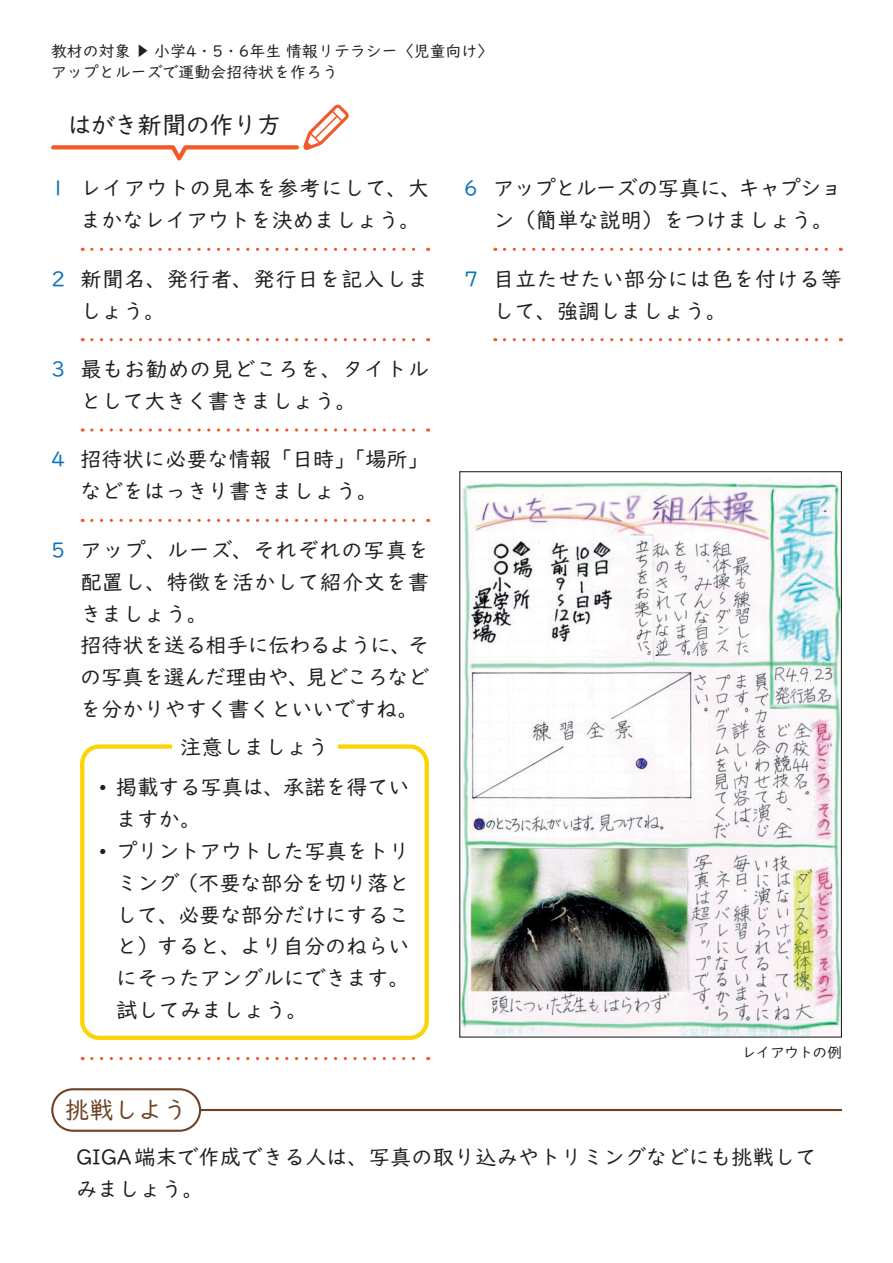
<style>
.page{position:relative;width:893px;height:1263px;background:#fff}
.page>*{position:absolute;margin:0;border:0;box-sizing:border-box;transform-origin:0 0}
.t1{font:24.45px "UD Digi Kyokasho Pro";letter-spacing:-.03em;color:#231f20}
.t2{font:24.45px "UD Digi Kyokasho Pro";color:#6e4428}
.t3{font:21.3px/32px "UD Digi Kyokasho Pro";color:#231f20}
.t4{font:21.3px/32px "UD Digi Kyokasho Pro";letter-spacing:.03em;color:#231f20}
.t5{font:21.3px/32px "UD Digi Kyokasho Pro";letter-spacing:.025em;color:#231f20}
.t6{font:21.3px/32px "UD Digi Kyokasho Pro";letter-spacing:.035em;color:#231f20}
.t7{font:21.3px "UD Digi Kyokasho Pro";color:#1074bc}
.t8{font:15.9px/21.3px "UD Digi Kyokasho Pro";color:#231f20}
.t9{font:14.85px "UD Digi Kyokasho Pro";letter-spacing:-.05em;color:#231f20}
.s1{font-size:13.8px}
</style>
<div class="page">
<img style="left:461px;top:482px;width:379px;height:553px">
<svg style="left:51px;top:104px;width:298px;height:57px"></svg>
<svg style="left:92px;top:248px;width:337px;height:3px"></svg>
<svg style="left:92px;top:338px;width:337px;height:3px"></svg>
<svg style="left:92px;top:428px;width:337px;height:4px"></svg>
<svg style="left:92px;top:519px;width:337px;height:3px"></svg>
<svg style="left:92px;top:1057px;width:337px;height:3px"></svg>
<svg style="left:504px;top:248px;width:337px;height:3px"></svg>
<svg style="left:504px;top:338px;width:337px;height:3px"></svg>
<hr style="left:200px;top:1109px;width:642px;height:2px;background:#6e4428">
<div style="left:51px;top:1088px;width:150px;height:44px;border:2px solid #6e4428;border-radius:21px"></div>
<div style="left:80px;top:744px;width:349px;height:296px;border:4px solid #fed304;border-radius:17px"></div>
<div style="left:172px;top:737px;width:165px;height:21px;background:#fff"></div>
<p class="t8" style="left:51px;top:39px;width:444px">教材の対象 <span class="s1">▶</span> 小学4・5・6年生 情報リテラシー〈児童向け〉アップとルーズで運動会招待状を作ろう</p>
<p class="t1" style="left:68px;top:104px;width:215px">はがき新聞の作り方</p>
<p class="t7" style="left:51px;top:170px;width:16px">1</p>
<p class="t7" style="left:51px;top:261px;width:16px">2</p>
<p class="t7" style="left:51px;top:351px;width:16px">3</p>
<p class="t7" style="left:51px;top:441px;width:16px">4</p>
<p class="t7" style="left:51px;top:532px;width:16px">5</p>
<p class="t3" style="left:80px;top:171px;width:350px">レイアウトの見本を参考にして、大まかなレイアウトを決めましょう。</p>
<p class="t3" style="left:493px;top:171px;width:350px">アップとルーズの写真に、キャプション（簡単な説明）をつけましょう。</p>
<p class="t5" style="left:493px;top:262px;width:350px">目立たせたい部分には色を付ける等して、強調しましょう。</p>
<p class="t7" style="left:464px;top:170px;width:16px">6</p>
<p class="t6" style="left:80px;top:262px;width:350px">新聞名、発行者、発行日を記入しましょう。</p>
<p class="t4" style="left:80px;top:352px;width:350px">最もお勧めの見どころを、タイトルとして大きく書きましょう。</p>
<p class="t3" style="left:80px;top:442px;width:350px">招待状に必要な情報「日時」「場所」などをはっきり書きましょう。</p>
<p class="t7" style="left:464px;top:261px;width:16px">7</p>
<p class="t3" style="left:80px;top:533px;width:350px">アップ、ルーズ、それぞれの写真を配置し、特徴を活かして紹介文を書きましょう。<br>招待状を送る相手に伝わるように、その写真を選んだ理由や、見どころなどを分かりやすく書くといいですね。</p>
<p class="t3" style="left:180px;top:730px;width:150px">注意しましょう</p>
<p class="t3" style="left:116px;top:770px;width:295px;text-indent:-17px">• 掲載する写真は、承諾を得ていますか。</p>
<p class="t3" style="left:116px;top:834px;width:295px;text-align:justify;text-indent:-17px">• プリントアウトした写真をトリミング（不要な部分を切り落として、必要な部分だけにすること）すると、より自分のねらいにそったアングルにできます。試してみましょう。</p>
<p class="t9" style="left:742px;top:1040px;width:102px">レイアウトの例</p>
<p class="t2" style="left:65px;top:1089px;width:124px">挑戦しよう</p>
<p class="t3" style="left:76px;top:1140px;width:742px">GIGA端末で作成できる人は、写真の取り込みやトリミングなどにも挑戦してみましょう。</p>
</div>
